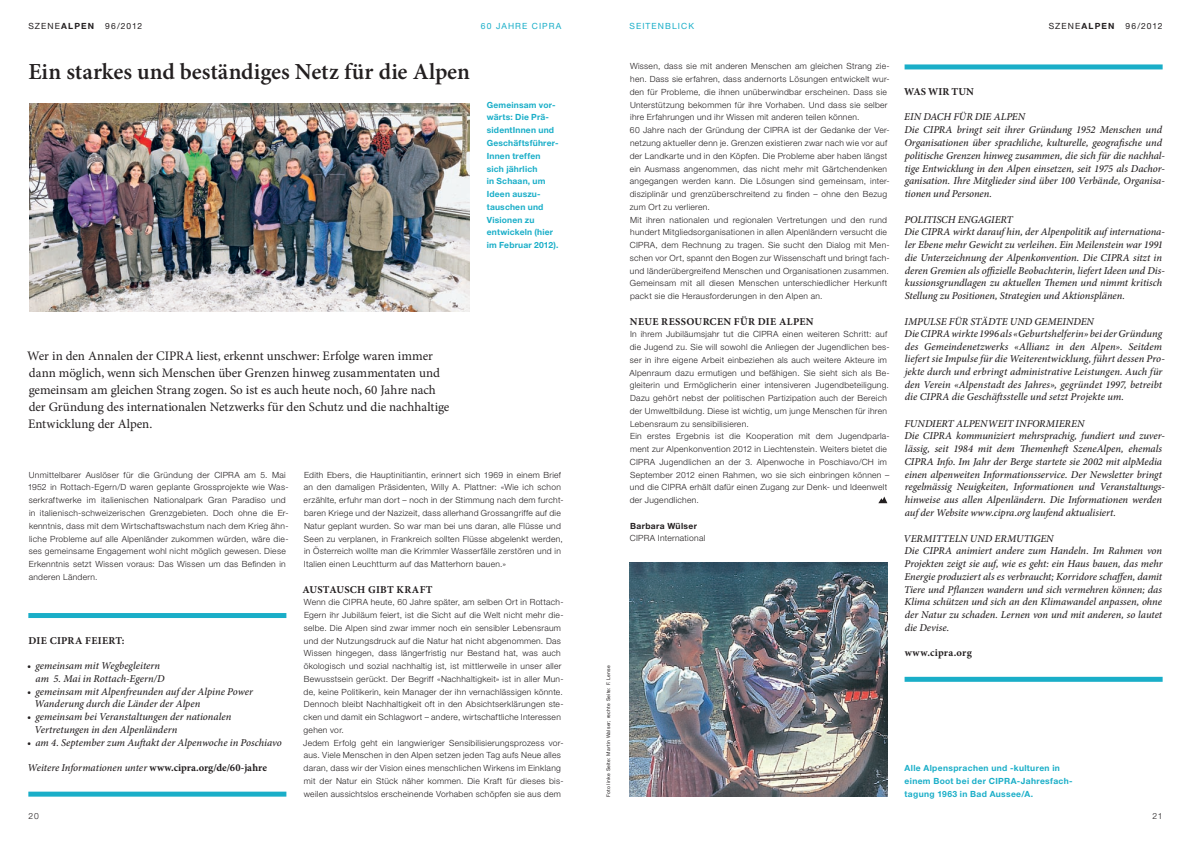
<style>
.page{position:relative;width:1191px;height:842px;background:#fff}
.page>*{position:absolute;margin:0;border:0;box-sizing:border-box;transform-origin:0 0}
.t1{font:600 23px "Minion Pro";color:#231f20}
.t2{font:13px/17px "Minion Pro";letter-spacing:-.005em;color:#231f20}
.t3{font:italic 500 10.5px/12.8px "Minion Pro";letter-spacing:-.005em;color:#231f20}
.t4{font:700 10.5px "Minion Pro";letter-spacing:.03em;color:#231f20}
.t5{font:300 8.5px/12.8px "Helvetica Neue LT Pro";letter-spacing:.035em;color:#231f20}
.t6{font:700 8.5px/12.8px "Helvetica Neue LT Pro";letter-spacing:.025em;color:#1aaec8}
.t7{font:8.5px "Helvetica Neue LT Pro";letter-spacing:.125em;color:#231f20}
.t8{font:8.5px "Helvetica Neue LT Pro";letter-spacing:.13em;color:#1aaec8}
.t9{font:700 8.5px "Helvetica Neue LT Pro";letter-spacing:.04em;color:#231f20}
.t10{font:5px "Helvetica Neue LT Pro";letter-spacing:.05em;color:#231f20}
.s1{font-weight:700}
.s2{font-weight:700;font-style:normal}
</style>
<div class="page">
<img style="left:29px;top:103px;width:441px;height:209px">
<img style="left:629px;top:562px;width:258px;height:235px">
<div style="left:904px;top:64px;width:258px;height:5px;background:#1aaec8"></div>
<div style="left:904px;top:677px;width:258px;height:5px;background:#1aaec8"></div>
<svg style="left:878px;top:496px;width:9px;height:7px"></svg>
<div style="left:28px;top:613px;width:258px;height:5px;background:#1aaec8"></div>
<div style="left:28px;top:792px;width:258px;height:5px;background:#1aaec8"></div>
<p class="t7" style="left:28px;top:20px;width:67px">SZENE<span class="s1">Alpen</span></p>
<p class="t7" style="left:105px;top:20px;width:39px">96/2012</p>
<p class="t8" style="left:481px;top:20px;width:58px">60 JAHRE CIPRA</p>
<p class="t8" style="left:629px;top:20px;width:66px">SEITENBLICK</p>
<p class="t7" style="left:1048px;top:20px;width:67px">SZENE<span class="s1">Alpen</span></p>
<p class="t7" style="left:1125px;top:20px;width:39px">96/2012</p>
<h1 class="t1" style="left:28px;top:56px;width:443px">Ein starkes und beständiges Netz für die Alpen</h1>
<p class="t6" style="left:487px;top:98px;width:73px">Gemeinsam vor&shy;wärts: Die Prä&shy;sidentInnen und<br>Geschäftsführer-<br>Innen treffen sich jährlich<br>in Schaan, um<br>Ideen auszu&shy;tauschen und<br>Visionen zu entwickeln (hier im Februar 2012).</p>
<p class="t2" style="left:27px;top:347px;width:424px">Wer in den Annalen der CIPRA liest, erkennt unschwer: Erfolge waren immer dann möglich, wenn sich Menschen über Grenzen hinweg zusammentaten und gemeinsam am gleichen Strang zogen. So ist es auch heute noch, 60 Jahre nach der Gründung des internationalen Netzwerks für den Schutz und die nachhaltige Entwicklung der Alpen.</p>
<p class="t5" style="left:28px;top:468px;width:262px">Unmittelbarer Auslöser für die Gründung der CIPRA am 5. Mai 1952 in Rottach-Egern/D waren geplante Grossprojekte wie Was&shy;serkraftwerke im italienischen Nationalpark Gran Paradiso und in italienisch-schweizerischen Grenzgebieten. Doch ohne die Er&shy;kenntnis, dass mit dem Wirtschaftswachstum nach dem Krieg ähn&shy;liche Probleme auf alle Alpenländer zukommen würden, wäre die&shy;ses gemeinsame Engagement wohl nicht möglich gewesen. Diese Erkenntnis setzt Wissen voraus: Das Wissen um das Befinden in anderen Ländern.</p>
<p class="t4" style="left:29px;top:633px;width:98px">DIE CIPRA FEIERT:</p>
<p class="t3" style="left:36px;top:659px;width:131px;text-indent:-8px">• gemeinsam mit Wegbegleitern - am 5. Mai in Rottach-Egern/D</p>
<p class="t3" style="left:35px;top:685px;width:220px;text-indent:-7px">• gemeinsam mit Alpenfreunden auf der Alpine Power<br>Wanderung durch die Länder der Alpen</p>
<p class="t3" style="left:34px;top:710px;width:198px;text-indent:-7px">• gemeinsam bei Veranstaltungen der nationalen<br>Vertretungen in den Alpenländern</p>
<p class="t3" style="left:27px;top:736px;width:256px">• am 4. September zum Auftakt der Alpenwoche in Poschiavo</p>
<p class="t3" style="left:27px;top:761px;width:241px">Weitere Informationen unter <span class="s2">WWW.CIPRA.ORG/DE/60-JAHRE</span></p>
<p class="t5" style="left:304px;top:468px;width:261px">Edith Ebers, die Hauptinitiantin, erinnert sich 1969 in einem Brief an den damaligen Präsidenten, Willy A. Plattner: «Wie ich schon erzählte, erfuhr man dort – noch in der Stimmung nach dem furcht&shy;baren Kriege und der Nazizeit, dass allerhand Grossangriffe auf die Natur geplant wurden. So war man bei uns daran, alle Flüsse und Seen zu verplanen, in Frankreich sollten Flüsse abgelenkt werden, in Österreich wollte man die Krimmler Wasserfälle zerstören und in Italien einen Leuchtturm auf das Matterhorn bauen.»</p>
<p class="t4" style="left:302px;top:582px;width:132px">AUSTAUSCH GIBT KRAFT</p>
<p class="t5" style="left:303px;top:596px;width:262px">Wenn die CIPRA heute, 60 Jahre später, am selben Ort in Rottach-Egern ihr Jubiläum feiert, ist die Sicht auf die Welt nicht mehr die&shy;selbe. Die Alpen sind zwar immer noch ein sensibler Lebensraum und der Nutzungsdruck auf die Natur hat nicht abgenommen. Das Wissen hingegen, dass längerfristig nur Bestand hat, was auch ökologisch und sozial nachhaltig ist, ist mittlerweile in unser aller Bewusstsein gerückt. Der Begriff «Nachhaltigkeit» ist in aller Mun&shy;de, keine Politikerin, kein Manager der ihn vernachlässigen könnte.<br>Dennoch bleibt Nachhaltigkeit oft in den Absichtserklärungen ste&shy;cken und damit ein Schlagwort – andere, wirtschaftliche Interessen gehen vor.<br>Jedem Erfolg geht ein langwieriger Sensibilisierungsprozess vor&shy;aus. Viele Menschen in den Alpen setzen jeden Tag aufs Neue alles daran, dass wir der Vision eines menschlichen Wirkens im Einklang mit der Natur ein Stück näher kommen. Die Kraft für dieses bis&shy;weilen aussichtslos erscheinende Vorhaben schöpfen sie aus dem</p>
<p class="t10" style="left:605px;top:797px;width:133px;rotate:-90deg">FOTO LINKE SEITE: M ARTIN WALSER; RECHTE SEITE: F. LENSE</p>
<p class="t5" style="left:629px;top:60px;width:261px">Wissen, dass sie mit anderen Menschen am gleichen Strang zie&shy;hen. Dass sie erfahren, dass andernorts Lösungen entwickelt wur&shy;den für Probleme, die ihnen unüberwindbar erscheinen. Dass sie Unterstützung bekommen für ihre Vorhaben. Und dass sie selber ihre Erfahrungen und ihr Wissen mit anderen teilen können.<br>60 Jahre nach der Gründung der CIPRA ist der Gedanke der Ver&shy;netzung aktueller denn je. Grenzen existieren zwar nach wie vor auf der Landkarte und in den Köpfen. Die Probleme aber haben längst ein Ausmass angenommen, das nicht mehr mit Gärtchendenken angegangen werden kann. Die Lösungen sind gemeinsam, inter&shy;disziplinär und grenzüberschreitend zu finden – ohne den Bezug zum Ort zu verlieren.<br>Mit ihren nationalen und regionalen Vertretungen und den rund hundert Mitgliedsorganisationen in allen Alpenländern versucht die CIPRA, dem Rechnung zu tragen. Sie sucht den Dialog mit Men&shy;schen vor Ort, spannt den Bogen zur Wissenschaft und bringt fach&shy;und länderübergreifend Menschen und Organisationen zusammen.<br>Gemeinsam mit all diesen Menschen unterschiedlicher Herkunft packt sie die Herausforderungen in den Alpen an.</p>
<p class="t4" style="left:630px;top:314px;width:185px">NEUE RESSOURCEN FÜR DIE ALPEN</p>
<p class="t5" style="left:629px;top:328px;width:262px">In ihrem Jubiläumsjahr tut die CIPRA einen weiteren Schritt: auf die Jugend zu. Sie will sowohl die Anliegen der Jugendlichen bes&shy;ser in ihre eigene Arbeit einbeziehen als auch weitere Akteure im Alpenraum dazu ermutigen und befähigen. Sie sieht sich als Be&shy;gleiterin und Ermöglicherin einer intensiveren Jugendbeteiligung.<br>Dazu gehört nebst der politischen Partizipation auch der Bereich der Umweltbildung. Diese ist wichtig, um junge Menschen für ihren Lebensraum zu sensibilisieren.<br>Ein erstes Ergebnis ist die Kooperation mit dem Jugendparla&shy;ment zur Alpenkonvention 2012 in Liechtenstein. Weiters bietet die CIPRA Jugendlichen an der 3. Alpenwoche in Poschiavo/CH im September 2012 einen Rahmen, wo sie sich einbringen können – und die CIPRA erhält dafür einen Zugang zur Denk- und Ideenwelt der Jugendlichen.</p>
<p class="t9" style="left:630px;top:520px;width:68px">Barbara Wülser</p>
<p class="t5" style="left:630px;top:532px;width:77px">CIPRA International</p>
<p class="t4" style="left:904px;top:84px;width:71px">WAS WIR TUN</p>
<p class="t3" style="left:904px;top:111px;width:262px">EIN DACH FÜR DIE ALPEN<br>Die CIPRA bringt seit ihrer Gründung 1952 Menschen und Organisationen über sprachliche, kulturelle, geografische und politische Grenzen hinweg zusammen, die sich für die nachhal&shy;tige Entwicklung in den Alpen einsetzen, seit 1975 als Dachor&shy;ganisation. Ihre Mitglieder sind über 100 Verbände, Organisa&shy;tionen und Personen.</p>
<p class="t3" style="left:904px;top:213px;width:262px">POLITISCH ENGAGIERT<br>Die CIPRA wirkt darauf hin, der Alpenpolitik auf internationa&shy;ler Ebene mehr Gewicht zu verleihen. Ein Meilenstein war 1991 die Unterzeichnung der Alpenkonvention. Die CIPRA sitzt in deren Gremien als offizielle Beobachterin, liefert Ideen und Dis&shy;kussionsgrundlagen zu aktuellen Themen und nimmt kritisch Stellung zu Positionen, Strategien und Aktionsplänen.</p>
<p class="t3" style="left:904px;top:315px;width:262px">IMPULSE FÜR STÄDTE UND GEMEINDEN<br>Die CIPRA wirkte 1996 als «Geburtshelferin» bei der Gründung des Gemeindenetzwerks «Allianz in den Alpen». Seitdem liefert sie Impulse für die Weiterentwicklung, führt dessen Pro&shy;jekte durch und erbringt administrative Leistungen. Auch für den Verein «Alpenstadt des Jahres», gegründet 1997, betreibt die CIPRA die Geschäftsstelle und setzt Projekte um.</p>
<p class="t3" style="left:904px;top:417px;width:262px">FUNDIERT ALPENWEIT INFORMIEREN<br>Die CIPRA kommuniziert mehrsprachig, fundiert und zuver&shy;lässig, seit 1984 mit dem Themenheft SzeneAlpen, ehemals CIPRA Info. Im Jahr der Berge startete sie 2002 mit alpMedia einen alpenweiten Informationsservice. Der Newsletter bringt regelmässig Neuigkeiten, Informationen und Veranstaltungs&shy;hinweise aus allen Alpenländern. Die Informationen werden auf der Website www.cipra.org laufend aktualisiert.</p>
<p class="t3" style="left:903px;top:532px;width:260px">VERMITTELN UND ERMUTIGEN<br>Die CIPRA animiert andere zum Handeln. Im Rahmen von Projekten zeigt sie auf, wie es geht: ein Haus bauen, das mehr Energie produziert als es verbraucht; Korridore schaffen, damit Tiere und Pflanzen wandern und sich vermehren können; das Klima schützen und sich an den Klimawandel anpassen, ohne der Natur zu schaden. Lernen von und mit anderen, so lautet die Devise.</p>
<p class="t4" style="left:904px;top:646px;width:69px">WWW.CIPRA.ORG</p>
<p class="t6" style="left:904px;top:761px;width:169px">Alle Alpensprachen und -kulturen in einem Boot bei der CIPRA-Jahresfach&shy;tagung 1963 in Bad Aussee/A.</p>
<p class="t5" style="left:28px;top:810px;width:12px">20</p>
<p class="t5" style="left:1152px;top:810px;width:12px">21</p>
</div>
